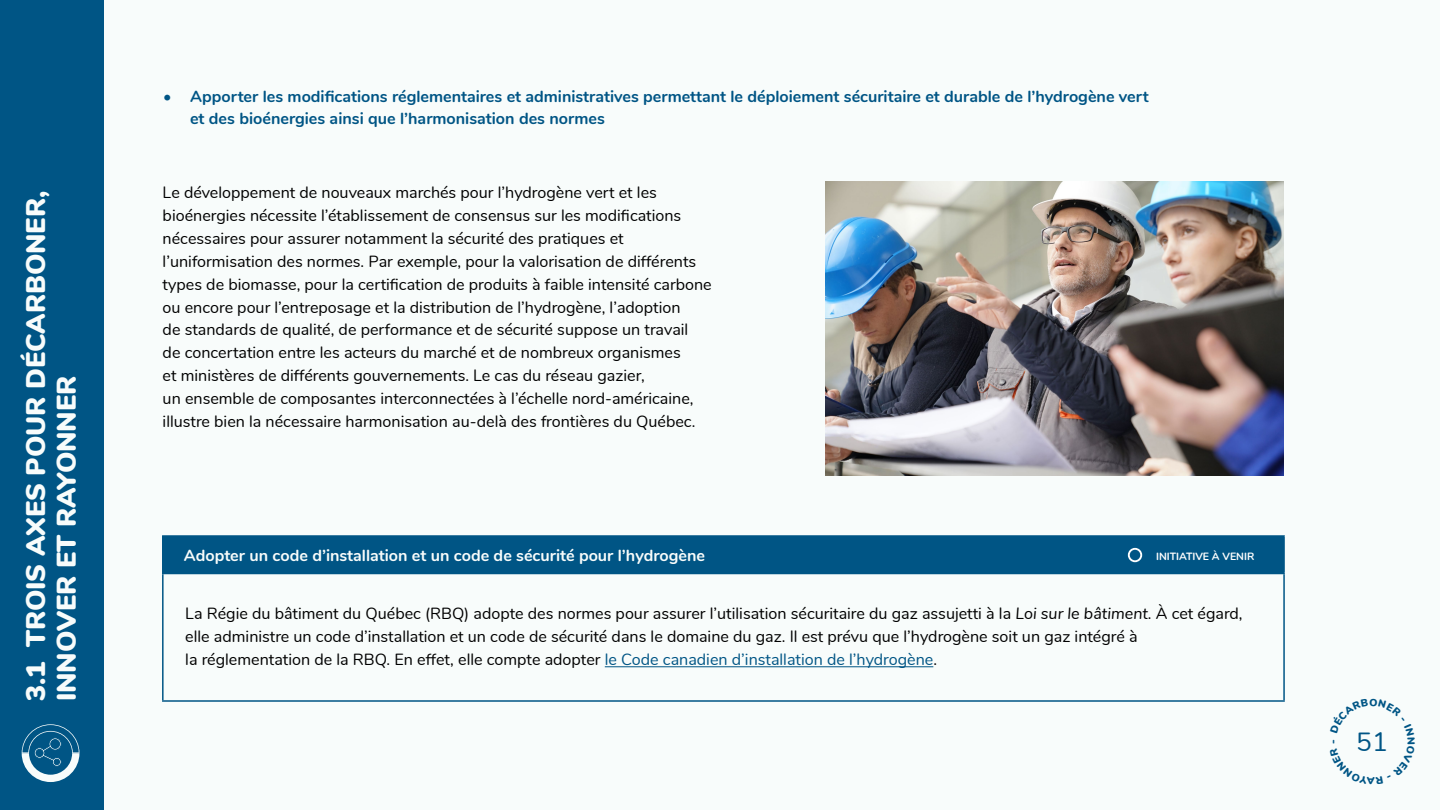
<style>
.page{position:relative;width:1440px;height:810px;background:#f8fcfb}
.page>*{position:absolute;margin:0;border:0;box-sizing:border-box;transform-origin:0 0}
.t1{font:900 27px/30.8px "Nunito";color:#f8fcfb}
.t2{font:26.25px "Nunito";color:#005585}
.t3{font:16.12px/22.9px "Nunito";color:#000}
.t4{font:700 16.12px/21.8px "Nunito";color:#005585}
.t5{font:700 16.12px "Nunito";color:#f8fcfb}
.t6{font:700 10.5px "Nunito";color:#fff}
.t7{font:900 10.43px "Nunito";color:#005585}
.s1{font-style:italic}
.s2{color:#005585}
</style>
<div class="page">
<div style="left:0;top:0;width:104px;height:810px;background:#005585"></div>
<svg style="left:22px;top:724px;width:57px;height:58px"></svg>
<img style="left:825px;top:182px;width:459px;height:294px">
<div style="left:163px;top:536px;width:1121px;height:38px;background:#005585"></div>
<hr style="left:162px;top:574px;width:2px;height:126px;background:#005585">
<hr style="left:1283px;top:574px;width:2px;height:126px;background:#005585">
<hr style="left:162px;top:700px;width:1123px;height:2px;background:#005585">
<hr style="left:162px;top:535px;width:1123px;height:2px;background:#005585">
<hr style="left:162px;top:537px;width:2px;height:36px;background:#005585">
<hr style="left:1283px;top:537px;width:2px;height:36px;background:#005585">
<hr style="left:162px;top:573px;width:1123px;height:1px;background:#005585">
<hr style="left:605px;top:667px;width:328px;height:1px;background:#005585">
<div style="left:1128px;top:548px;width:14px;height:14px;border:2px solid #fff;border-radius:50%"></div>
<h1 class="t1" style="left:19px;top:701px;width:512px;rotate:-90deg">3.1 TROIS AXES POUR DÉCARBONER,<br>INNOVER ET RAYONNER</h1>
<p class="t4" style="left:190px;top:84px;width:960px;text-indent:-27px">• Apporter les modifications réglementaires et administratives permettant le déploiement sécuritaire et durable de l’hydrogène vert et des bioénergies ainsi que l’harmonisation des normes</p>
<p class="t3" style="left:163px;top:180px;width:551px">Le développement de nouveaux marchés pour l’hydrogène vert et les bioénergies nécessite l’établissement de consensus sur les modifications nécessaires pour assurer notamment la sécurité des pratiques et l’uniformisation des normes. Par exemple, pour la valorisation de différents types de biomasse, pour la certification de produits à faible intensité carbone ou encore pour l’entreposage et la distribution de l’hydrogène, l’adoption<br>de standards de qualité, de performance et de sécurité suppose un travail<br>de concertation entre les acteurs du marché et de nombreux organismes<br>et ministères de différents gouvernements. Le cas du réseau gazier,<br>un ensemble de composantes interconnectées à l’échelle nord-américaine, illustre bien la nécessaire harmonisation au-delà des frontières du Québec.</p>
<p class="t5" style="left:184px;top:543px;width:523px">Adopter un code d’installation et un code de sécurité pour l’hydrogène</p>
<p class="t6" style="left:1156px;top:548px;width:100px">INITIATIVE À VENIR</p>
<p class="t3" style="left:185px;top:601px;width:1059px">La Régie du bâtiment du Québec (RBQ) adopte des normes pour assurer l’utilisation sécuritaire du gaz assujetti à la <span class="s1">Loi sur le bâtiment</span>. À cet égard, elle administre un code d’installation et un code de sécurité dans le domaine du gaz. Il est prévu que l’hydrogène soit un gaz intégré à<br>la réglementation de la RBQ. En effet, elle compte adopter <span class="s2">le Code canadien d’installation de l’hydrogène</span>.</p>
<p class="t7" style="left:1325px;top:744px;width:6px;rotate:-90deg">-</p>
<h2 class="t2" style="left:1356px;top:722px;width:33px">51</h2>
</div>
